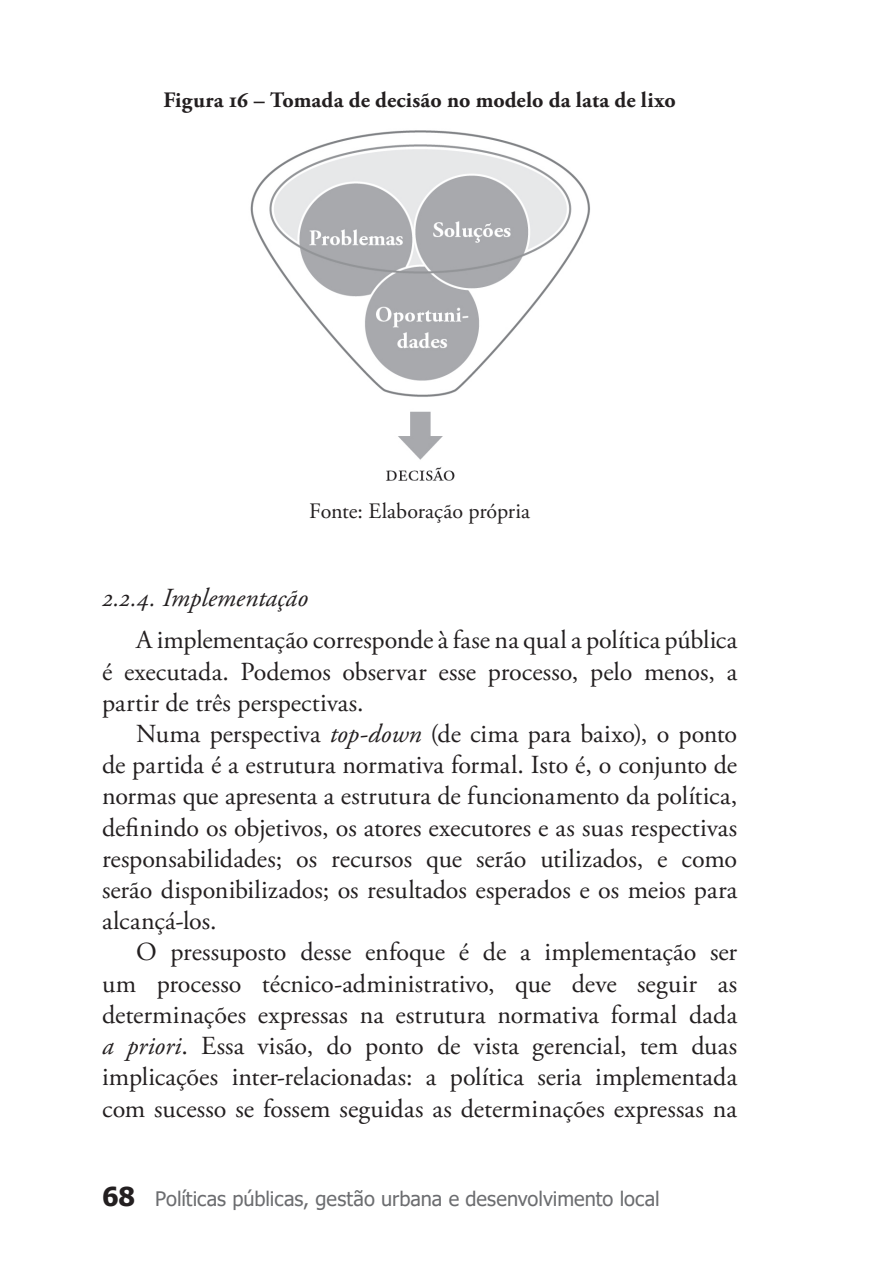
<style>
.page{position:relative;width:879px;height:1276px;background:#fff}
.page>*{position:absolute;margin:0;border:0;box-sizing:border-box;transform-origin:0 0}
.t1{font:26px/31.2px "Adobe Garamond Pro";color:#231f20;text-align:justify}
.t2{font:italic 26px "Adobe Garamond Pro";color:#231f20}
.t3{font:700 22px "Adobe Garamond Pro";letter-spacing:.005em;color:#231f20}
.t4{font:22px "Adobe Garamond Pro";letter-spacing:-.005em;color:#231f20}
.t5{font:20px "Tahoma";color:#6c6d70}
.s1{font-style:italic}
.s2{font-weight:700;font-size:26px;color:#231f20}
</style>
<div class="page">
<img style="left:250px;top:130px;width:340px;height:351px">
<p class="t3" style="left:163px;top:87px;width:514px">Figura 16 – Tomada de decisão no modelo da lata de lixo</p>
<p class="t4" style="left:309px;top:498px;width:222px">Fonte: Elaboração própria</p>
<p class="t2" style="left:102px;top:582px;width:207px">2.2.4. Implementação</p>
<p class="t1" style="left:102px;top:625px;width:637px;text-indent:34px">A implementação corresponde à fase na qual a política pública é executada. Podemos observar esse processo, pelo menos, a partir de três perspectivas.</p>
<p class="t1" style="left:102px;top:719px;width:637px;text-indent:34px">Numa perspectiva <span class="s1">top-down</span> (de cima para baixo), o ponto de partida é a estrutura normativa formal. Isto é, o conjunto de normas que apresenta a estrutura de funcionamento da política, definindo os objetivos, os atores executores e as suas respectivas responsabilidades; os recursos que serão utilizados, e como serão disponibilizados; os resultados esperados e os meios para alcançá-los.</p>
<p class="t1" style="left:102px;top:937px;width:637px;text-indent:34px">O pressuposto desse enfoque é de a implementação ser um processo técnico-administrativo, que deve seguir as determinações expressas na estrutura normativa formal dada <span class="s1">a priori</span>. Essa visão, do ponto de vista gerencial, tem duas implicações inter-relacionadas: a política seria implementada com sucesso se fossem seguidas as determinações expressas na</p>
<p class="t5" style="left:102px;top:1185px;width:559px"><span class="s2">68</span> Políticas públicas, gestão urbana e desenvolvimento local</p>
</div>
